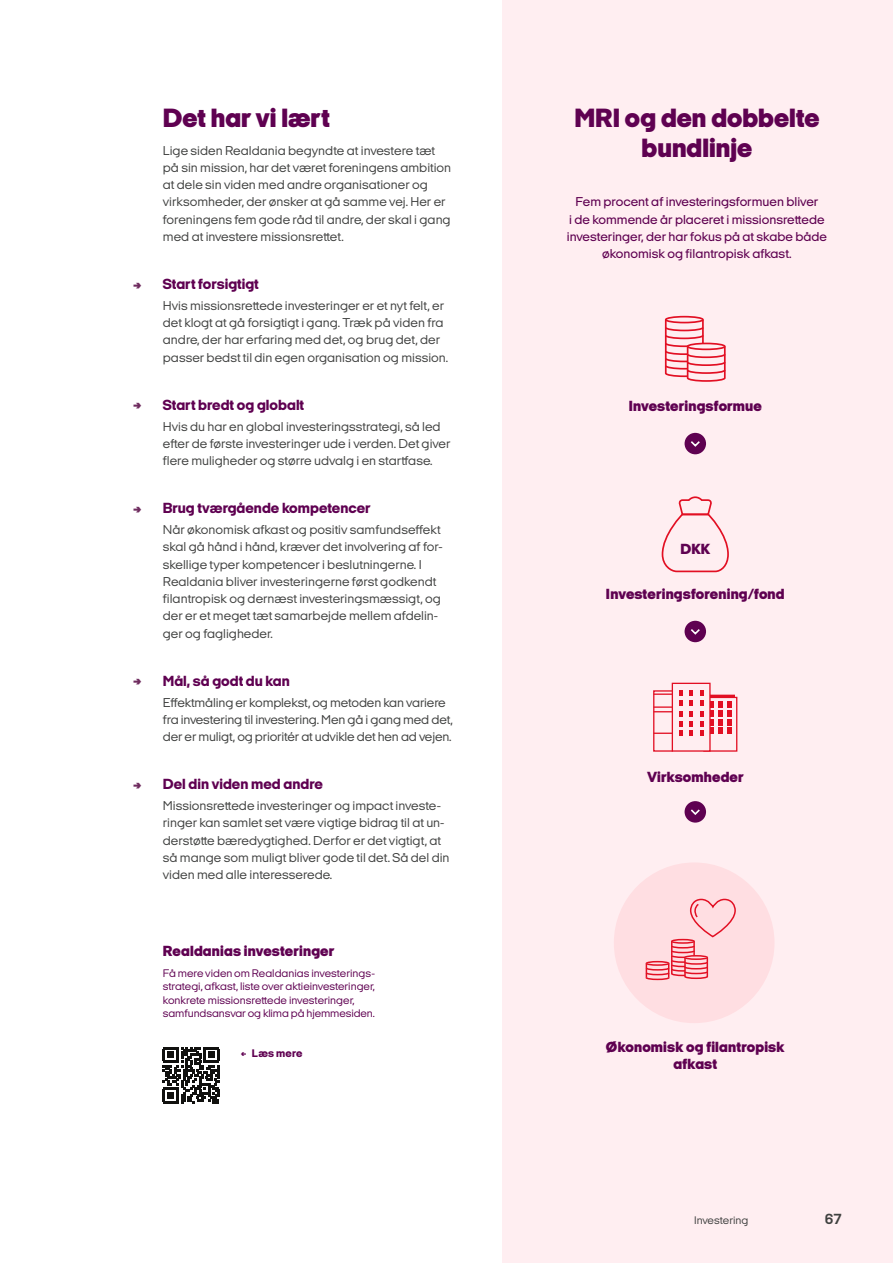
<style>
.page{position:relative;width:893px;height:1263px;background:#fff}
.page>*{position:absolute;margin:0;border:0;box-sizing:border-box;transform-origin:0 0}
.t1{font:900 27px/30px "Italian Plate No 2 Expanded";color:#5f0151;text-align:center}
.t2{font:900 16.5px "Italian Plate No 2 Expanded";color:#6f2c5f}
.t3{font:900 15px/17.2px "Italian Plate No 2 Expanded";letter-spacing:.01em;color:#5f0151;text-align:center}
.t4{font:800 15px "Italian Plate No 2 Expanded";color:#5f0151}
.t5{font:700 15px "Italian Plate No 2 Expanded";color:#404140}
.t6{font:13.2px/17.2px "Italian Plate No 2 Expanded";color:#404140}
.t7{font:500 13.2px/17.2px "Italian Plate No 2 Expanded";color:#5f0151;text-align:center}
.t8{font:11.25px/13.5px "Italian Plate No 2 Expanded";letter-spacing:-.005em;color:#5f0151}
.t9{font:11.25px "Italian Plate No 2 Expanded";color:#404140}
.t10{font:800 11.25px "Italian Plate No 2 Expanded";letter-spacing:.015em;color:#5f0151}
</style>
<div class="page">
<div style="left:502px;top:0;width:391px;height:1263px;background:#ffeef1"></div>
<div style="left:685px;top:433px;width:21px;height:21px;background:#5f0151;border-radius:50%"></div>
<svg style="left:690px;top:441px;width:10px;height:6px"></svg>
<div style="left:685px;top:621px;width:21px;height:21px;background:#5f0151;border-radius:50%"></div>
<svg style="left:690px;top:629px;width:10px;height:6px"></svg>
<div style="left:685px;top:801px;width:21px;height:22px;background:#5f0151;border-radius:50%"></div>
<svg style="left:690px;top:809px;width:10px;height:6px"></svg>
<div style="left:614px;top:862px;width:160px;height:161px;background:#ffdee2;border-radius:50%"></div>
<svg style="left:664px;top:315px;width:62px;height:67px"></svg>
<div style="left:703px;top:697px;width:34px;height:55px;border:1px solid #e20f23"></div>
<hr style="left:706px;top:695px;width:29px;height:2px;background:#e20f23">
<svg style="left:655px;top:682px;width:77px;height:70px"></svg>
<div style="left:653px;top:690px;width:20px;height:62px;border:1px solid #e20f23"></div>
<svg style="left:645px;top:898px;width:91px;height:83px"></svg>
<svg style="left:661px;top:496px;width:68px;height:77px"></svg>
<svg style="left:163px;top:1047px;width:56px;height:56px"></svg>
<div style="left:167px;top:1092px;width:7px;height:7px;background:#11110f"></div>
<p class="t2" style="left:133px;top:273px;width:10px">→</p>
<p class="t2" style="left:133px;top:394px;width:10px">→</p>
<p class="t2" style="left:133px;top:497px;width:10px">→</p>
<p class="t2" style="left:133px;top:670px;width:10px">→</p>
<p class="t2" style="left:133px;top:773px;width:10px">→</p>
<h1 class="t1" style="left:163px;top:102px;width:168px">Det har vi lært</h1>
<p class="t6" style="left:163px;top:141px;width:290px">Lige siden Realdania begyndte at investere tæt på sin mission, har det været foreningens ambition at dele sin viden med andre organisationer og virksomheder, der ønsker at gå samme vej. Her er foreningens fem gode råd til andre, der skal i gang med at investere missionsrettet.</p>
<p class="t4" style="left:163px;top:274px;width:97px">Start forsigtigt</p>
<p class="t6" style="left:163px;top:296px;width:287px">Hvis missionsrettede investeringer er et nyt felt, er det klogt at gå forsigtigt i gang. Træk på viden fra andre, der har erfaring med det, og brug det, der passer bedst til din egen organisation og mission.</p>
<p class="t4" style="left:163px;top:394px;width:143px">Start bredt og globalt</p>
<p class="t6" style="left:163px;top:417px;width:289px">Hvis du har en global investeringsstrategi, så led efter de første investeringer ude i verden. Det giver flere muligheder og større udvalg i en startfase.</p>
<p class="t4" style="left:163px;top:498px;width:209px">Brug tværgående kompetencer</p>
<p class="t6" style="left:163px;top:521px;width:281px">Når økonomisk afkast og positiv samfundseffekt skal gå hånd i hånd, kræver det involvering af for&shy;skellige typer kompetencer i beslutningerne. I Realdania bliver investeringerne først godkendt filantropisk og dernæst investeringsmæssigt, og der er et meget tæt samarbejde mellem afdelin&shy;ger og fagligheder.</p>
<p class="t4" style="left:163px;top:670px;width:128px">Mål, så godt du kan</p>
<p class="t6" style="left:163px;top:693px;width:291px">Effektmåling er komplekst, og metoden kan variere fra investering til investering. Men gå i gang med det, der er muligt, og prioritér at udvikle det hen ad vejen.</p>
<p class="t4" style="left:163px;top:774px;width:161px">Del din viden med andre</p>
<p class="t6" style="left:163px;top:797px;width:288px">Missionsrettede investeringer og impact investe&shy;ringer kan samlet set være vigtige bidrag til at un&shy;derstøtte bæredygtighed. Derfor er det vigtigt, at så mange som muligt bliver gode til det. Så del din viden med alle interesserede.</p>
<p class="t3" style="left:163px;top:942px;width:173px">Realdanias investeringer</p>
<p class="t8" style="left:163px;top:966px;width:214px">Få mere viden om Realdanias investerings&shy;strategi, afkast, liste over aktieinvesteringer, konkrete missionsrettede investeringer, samfundsansvar og klima på hjemmesiden.</p>
<p class="t10" style="left:241px;top:1045px;width:63px">← Læs mere</p>
<h1 class="t1" style="left:574px;top:102px;width:247px">MRI og den dobbelte bundlinje</h1>
<p class="t7" style="left:567px;top:193px;width:262px">Fem procent af investeringsformuen bliver<br>i de kommende år placeret i missionsrettede investeringer, der har fokus på at skabe både økonomisk og filantropisk afkast.</p>
<p class="t3" style="left:629px;top:397px;width:135px">Investeringsformue</p>
<p class="t3" style="left:681px;top:540px;width:31px">DKK</p>
<p class="t3" style="left:606px;top:585px;width:180px">Investeringsforening/fond</p>
<p class="t3" style="left:647px;top:768px;width:98px">Virksomheder</p>
<p class="t3" style="left:606px;top:1038px;width:180px">Økonomisk og filantropisk afkast</p>
<p class="t9" style="left:694px;top:1213px;width:56px">Investering</p>
<p class="t5" style="left:825px;top:1209px;width:19px">67</p>
</div>
